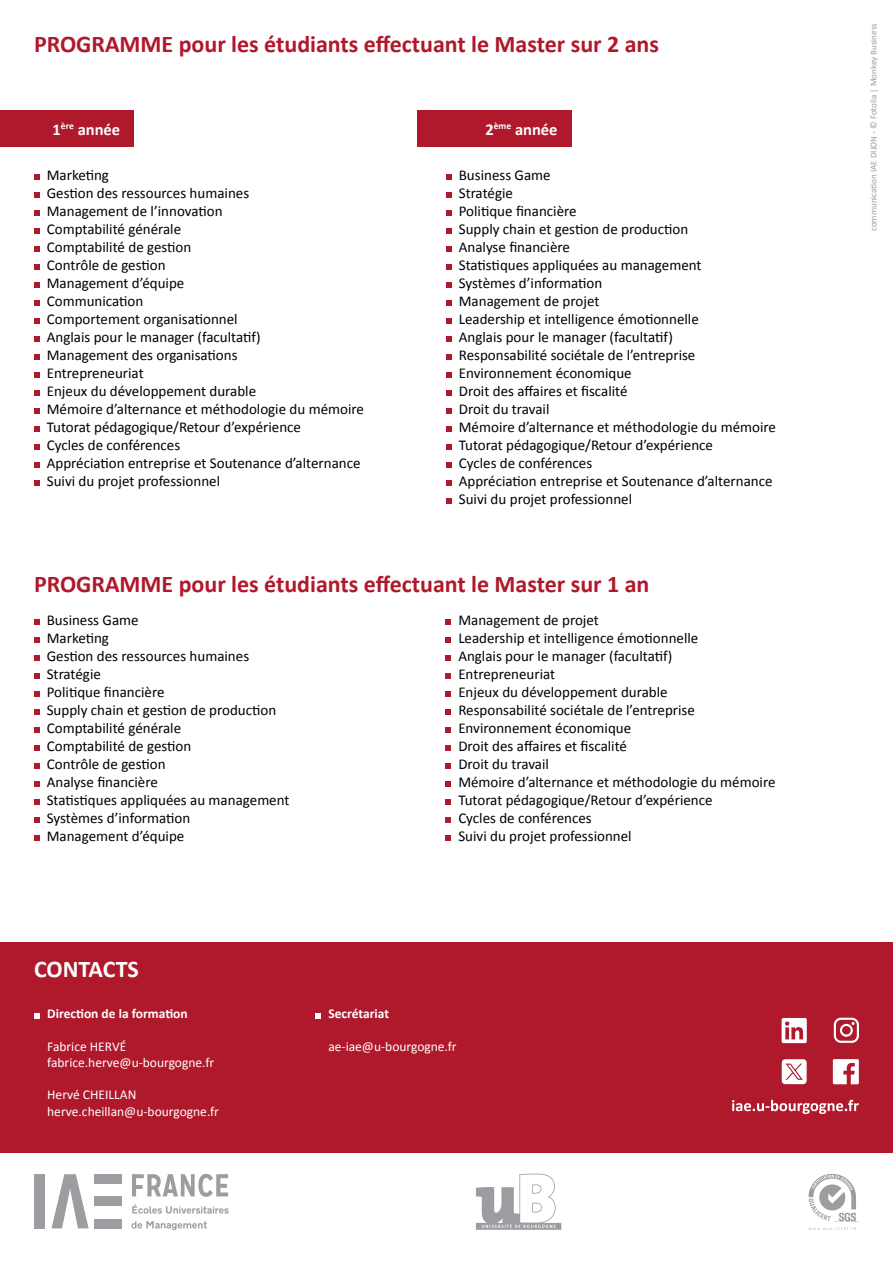
<style>
.page{position:relative;width:893px;height:1263px;background:#fff}
.page>*{position:absolute;margin:0;border:0;box-sizing:border-box;transform-origin:0 0}
.t1{font:700 24px "Calibri";color:#b0182b}
.t2{font:700 24px "Calibri";letter-spacing:-.005em;color:#fff}
.t3{font:700 16.5px "Calibri";color:#fff}
.t4{font:15px/18px "Calibri";color:#000}
.t5{font:13.5px/16.2px "Calibri";color:#fff}
.t6{font:700 13.5px "Calibri";color:#fff}
.t7{font:9px "Calibri";color:#9c9da0}
</style>
<div class="page">
<div style="left:34px;top:1174px;width:11px;height:54px;background:#9c9da0"></div>
<svg style="left:51px;top:1174px;width:38px;height:54px"></svg>
<div style="left:95px;top:1174px;width:27px;height:10px;background:#9c9da0"></div>
<div style="left:95px;top:1219px;width:27px;height:9px;background:#9c9da0"></div>
<div style="left:95px;top:1196px;width:27px;height:10px;background:#9c9da0"></div>
<svg style="left:132px;top:1174px;width:96px;height:23px"></svg>
<svg style="left:132px;top:1204px;width:97px;height:10px"></svg>
<svg style="left:131px;top:1221px;width:76px;height:9px"></svg>
<svg style="left:808px;top:1174px;width:51px;height:56px"></svg>
<svg style="left:476px;top:1173px;width:85px;height:57px"></svg>
<div style="left:0;top:942px;width:893px;height:210px;background:#b0182b"></div>
<svg style="left:833px;top:1059px;width:26px;height:25px"></svg>
<svg style="left:732px;top:1100px;width:127px;height:14px"></svg>
<svg style="left:782px;top:1018px;width:25px;height:25px"></svg>
<svg style="left:834px;top:1018px;width:25px;height:25px"></svg>
<svg style="left:34px;top:1013px;width:6px;height:5px"></svg>
<svg style="left:316px;top:1013px;width:5px;height:5px"></svg>
<div style="left:782px;top:1060px;width:24px;height:23px;background:#fff;border-radius:3px"></div>
<div style="left:782px;top:1059px;width:25px;height:25px;border:2px solid #fff;border-radius:3px"></div>
<svg style="left:785px;top:1063px;width:18px;height:17px"></svg>
<div style="left:0;top:110px;width:133px;height:37px;background:#b0182b"></div>
<svg style="left:34px;top:175px;width:5px;height:5px"></svg>
<svg style="left:34px;top:193px;width:5px;height:5px"></svg>
<svg style="left:34px;top:211px;width:5px;height:5px"></svg>
<svg style="left:34px;top:229px;width:5px;height:5px"></svg>
<svg style="left:34px;top:247px;width:5px;height:5px"></svg>
<svg style="left:34px;top:265px;width:5px;height:5px"></svg>
<svg style="left:34px;top:283px;width:5px;height:5px"></svg>
<svg style="left:34px;top:301px;width:5px;height:5px"></svg>
<svg style="left:34px;top:319px;width:5px;height:5px"></svg>
<svg style="left:34px;top:337px;width:5px;height:5px"></svg>
<svg style="left:34px;top:355px;width:5px;height:5px"></svg>
<svg style="left:34px;top:373px;width:5px;height:5px"></svg>
<svg style="left:34px;top:391px;width:5px;height:5px"></svg>
<svg style="left:34px;top:409px;width:5px;height:5px"></svg>
<svg style="left:34px;top:427px;width:5px;height:5px"></svg>
<svg style="left:34px;top:445px;width:5px;height:5px"></svg>
<svg style="left:34px;top:463px;width:5px;height:5px"></svg>
<svg style="left:34px;top:481px;width:5px;height:5px"></svg>
<div style="left:418px;top:110px;width:154px;height:37px;background:#b0182b"></div>
<svg style="left:446px;top:175px;width:5px;height:5px"></svg>
<svg style="left:446px;top:193px;width:5px;height:5px"></svg>
<svg style="left:446px;top:211px;width:5px;height:5px"></svg>
<svg style="left:446px;top:229px;width:5px;height:5px"></svg>
<svg style="left:446px;top:247px;width:5px;height:5px"></svg>
<svg style="left:446px;top:265px;width:5px;height:5px"></svg>
<svg style="left:446px;top:283px;width:5px;height:5px"></svg>
<svg style="left:446px;top:301px;width:5px;height:5px"></svg>
<svg style="left:446px;top:319px;width:5px;height:5px"></svg>
<svg style="left:446px;top:337px;width:5px;height:5px"></svg>
<svg style="left:446px;top:355px;width:5px;height:5px"></svg>
<svg style="left:446px;top:373px;width:5px;height:5px"></svg>
<svg style="left:446px;top:391px;width:5px;height:5px"></svg>
<svg style="left:446px;top:409px;width:5px;height:5px"></svg>
<svg style="left:446px;top:427px;width:5px;height:5px"></svg>
<svg style="left:446px;top:445px;width:5px;height:5px"></svg>
<svg style="left:446px;top:463px;width:5px;height:5px"></svg>
<svg style="left:446px;top:481px;width:5px;height:5px"></svg>
<svg style="left:446px;top:499px;width:5px;height:5px"></svg>
<svg style="left:34px;top:620px;width:5px;height:5px"></svg>
<svg style="left:34px;top:638px;width:5px;height:5px"></svg>
<svg style="left:34px;top:656px;width:5px;height:5px"></svg>
<svg style="left:34px;top:674px;width:5px;height:5px"></svg>
<svg style="left:34px;top:692px;width:5px;height:5px"></svg>
<svg style="left:34px;top:710px;width:5px;height:5px"></svg>
<svg style="left:34px;top:728px;width:5px;height:5px"></svg>
<svg style="left:34px;top:746px;width:5px;height:5px"></svg>
<svg style="left:34px;top:764px;width:5px;height:5px"></svg>
<svg style="left:34px;top:782px;width:5px;height:5px"></svg>
<svg style="left:34px;top:800px;width:5px;height:5px"></svg>
<svg style="left:34px;top:818px;width:5px;height:5px"></svg>
<svg style="left:34px;top:836px;width:5px;height:5px"></svg>
<svg style="left:446px;top:620px;width:5px;height:5px"></svg>
<svg style="left:446px;top:638px;width:5px;height:5px"></svg>
<svg style="left:446px;top:656px;width:5px;height:5px"></svg>
<svg style="left:446px;top:674px;width:5px;height:5px"></svg>
<svg style="left:446px;top:692px;width:5px;height:5px"></svg>
<svg style="left:446px;top:710px;width:5px;height:5px"></svg>
<svg style="left:446px;top:728px;width:5px;height:5px"></svg>
<svg style="left:446px;top:746px;width:5px;height:5px"></svg>
<svg style="left:446px;top:764px;width:5px;height:5px"></svg>
<svg style="left:446px;top:782px;width:5px;height:5px"></svg>
<svg style="left:446px;top:800px;width:5px;height:5px"></svg>
<svg style="left:446px;top:818px;width:5px;height:5px"></svg>
<svg style="left:446px;top:836px;width:5px;height:5px"></svg>
<h1 class="t1" style="left:34px;top:29px;width:626px">PROGRAMME pour les étudiants effectuant le Master sur 2 ans</h1>
<p class="t3" style="left:53px;top:119px;width:69px">1<sup>ère</sup> année</p>
<p class="t4" style="left:47px;top:166px;width:319px">Marketing<br>Gestion des ressources humaines<br>Management de l’innovation<br>Comptabilité générale<br>Comptabilité de gestion<br>Contrôle de gestion<br>Management d’équipe<br>Communication<br>Comportement organisationnel<br>Anglais pour le manager (facultatif)<br>Management des organisations<br>Entrepreneuriat<br>Enjeux du développement durable<br>Mémoire d’alternance et méthodologie du mémoire<br>Tutorat pédagogique/Retour d’expérience<br>Cycles de conférences<br>Appréciation entreprise et Soutenance d’alternance<br>Suivi du projet professionnel</p>
<p class="t3" style="left:485px;top:119px;width:74px">2<sup>ème</sup> année</p>
<p class="t4" style="left:459px;top:166px;width:319px">Business Game<br>Stratégie<br>Politique financière<br>Supply chain et gestion de production<br>Analyse financière<br>Statistiques appliquées au management<br>Systèmes d’information<br>Management de projet<br>Leadership et intelligence émotionnelle<br>Anglais pour le manager (facultatif)<br>Responsabilité sociétale de l’entreprise<br>Environnement économique<br>Droit des affaires et fiscalité<br>Droit du travail<br>Mémoire d’alternance et méthodologie du mémoire<br>Tutorat pédagogique/Retour d’expérience<br>Cycles de conférences<br>Appréciation entreprise et Soutenance d’alternance<br>Suivi du projet professionnel</p>
<h1 class="t1" style="left:34px;top:569px;width:617px">PROGRAMME pour les étudiants effectuant le Master sur 1 an</h1>
<p class="t4" style="left:47px;top:611px;width:244px">Business Game<br>Marketing<br>Gestion des ressources humaines<br>Stratégie<br>Politique financière<br>Supply chain et gestion de production<br>Comptabilité générale<br>Comptabilité de gestion<br>Contrôle de gestion<br>Analyse financière<br>Statistiques appliquées au management<br>Systèmes d’information<br>Management d’équipe</p>
<p class="t4" style="left:458px;top:611px;width:319px">Management de projet<br>Leadership et intelligence émotionnelle<br>Anglais pour le manager (facultatif)<br>Entrepreneuriat<br>Enjeux du développement durable<br>Responsabilité sociétale de l’entreprise<br>Environnement économique<br>Droit des affaires et fiscalité<br>Droit du travail<br>Mémoire d’alternance et méthodologie du mémoire<br>Tutorat pédagogique/Retour d’expérience<br>Cycles de conférences<br>Suivi du projet professionnel</p>
<h1 class="t2" style="left:34px;top:954px;width:106px">CONTACTS</h1>
<p class="t6" style="left:47px;top:1005px;width:142px">Direction de la formation</p>
<p class="t5" style="left:47px;top:1038px;width:169px">Fabrice HERVÉ fabrice.herve@u-bourgogne.fr</p>
<p class="t5" style="left:47px;top:1087px;width:173px">Hervé CHEILLAN herve.cheillan@u-bourgogne.fr</p>
<p class="t6" style="left:328px;top:1005px;width:62px">Secrétariat</p>
<p class="t5" style="left:328px;top:1038px;width:130px">ae-iae@u-bourgogne.fr</p>
<p class="t7" style="left:868px;top:231px;width:209px;rotate:-90deg">communication IAE DIJON - © Fotolia | Monkey Business</p>
</div>
